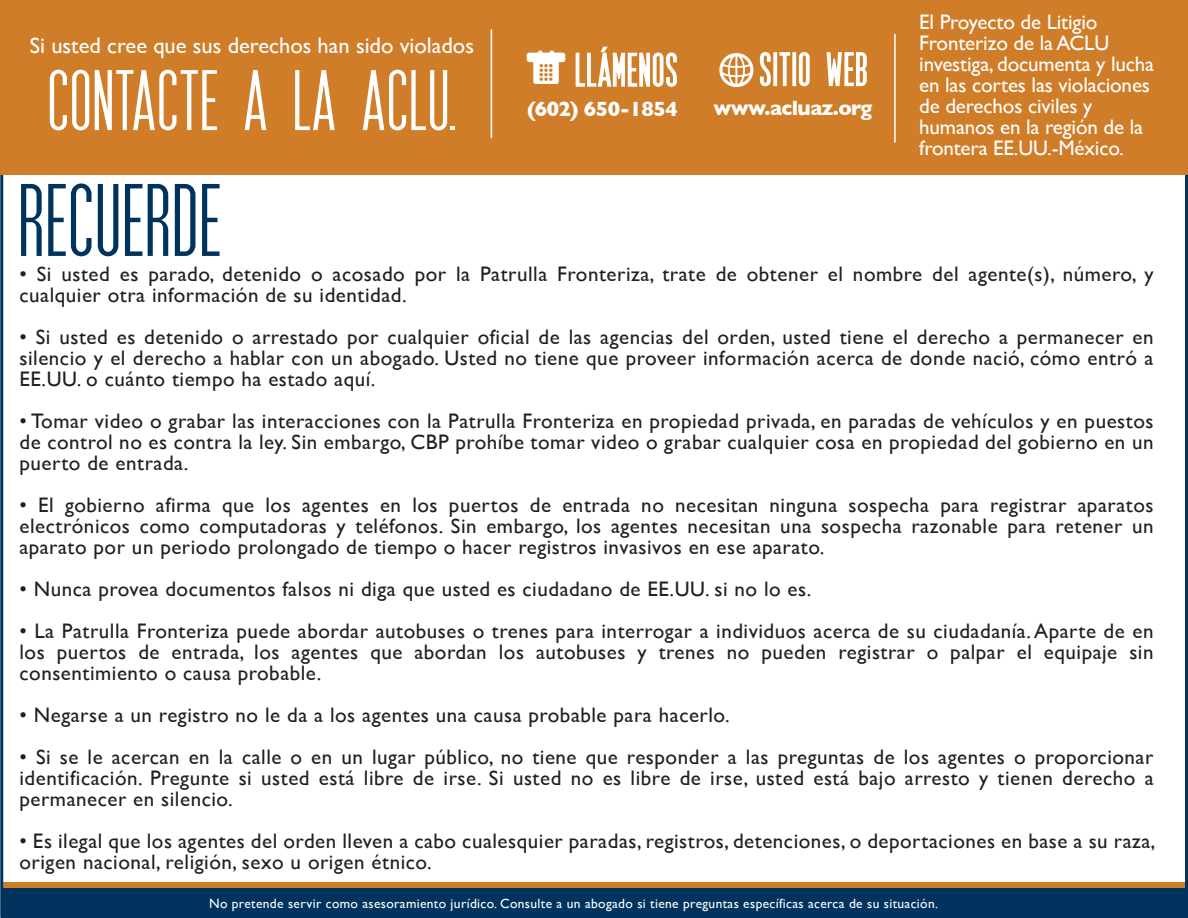
<style>
.page{position:relative;width:1188px;height:918px;background:#fff}
.page>*{position:absolute;margin:0;border:0;box-sizing:border-box;transform-origin:0 0}
.t1{font:108px "SF Movie Poster";letter-spacing:.025em;color:#00345e;scale:1.15 1}
.t2{font:90px "SF Movie Poster";letter-spacing:.025em;color:#fff;scale:1.15 1}
.t3{font:48.75px "SF Movie Poster";letter-spacing:.05em;color:#fff;scale:1.15 1}
.t4{font:22.5px "Gill Sans";color:#fff}
.t5{font:21px/21px "Gill Sans";letter-spacing:.025em;color:#231f20;text-align:justify}
.t6{font:21px/21px "Gill Sans";letter-spacing:-.005em;color:#fff}
.t7{font:700 21px "Gill Sans";letter-spacing:-.025em;color:#fff}
.t8{font:13.5px "Gill Sans";letter-spacing:.025em;color:#fff}
.s1{font-family:"Modern Pictograms";font-size:49.05px}
.s2{font-family:"Modern Pictograms";font-size:52.5px}
</style>
<div class="page">
<div style="left:1px;top:882px;width:1185px;height:7px;background:#cf7d28"></div>
<hr style="left:1185px;top:132px;width:3px;height:786px;background:#00345e">
<hr style="left:0;top:126px;width:3px;height:792px;background:#00345e">
<div style="left:0;top:0;width:1188px;height:175px;background:#cf7d28"></div>
<hr style="left:491px;top:29px;width:1px;height:109px;background:#fff">
<div style="left:1px;top:888px;width:1186px;height:30px;background:#00345e"></div>
<svg style="left:575px;top:46px;width:102px;height:41px"></svg>
<svg style="left:759px;top:52px;width:12px;height:35px"></svg>
<div style="left:773px;top:52px;width:4px;height:34px;border:2px solid #fff"></div>
<svg style="left:779px;top:52px;width:12px;height:35px"></svg>
<div style="left:792px;top:52px;width:4px;height:34px;border:2px solid #fff"></div>
<svg style="left:798px;top:52px;width:12px;height:35px"></svg>
<svg style="left:826px;top:52px;width:41px;height:35px"></svg>
<hr style="left:894px;top:34px;width:2px;height:109px;background:#fff">
<p class="t4" style="left:30px;top:32px;width:446px">Si usted cree que sus derechos han sido violados</p>
<h3 class="t3" style="left:525px;top:43px;width:298px"><span class="s1">c</span> LLÁMENOS <span class="s2">w</span>SITIO WEB</h3>
<h2 class="t2" style="left:49px;top:52px;width:359px">CONTACTE A LA ACLU.</h2>
<p class="t7" style="left:527px;top:92px;width:152px">(602) 650-1854</p>
<p class="t7" style="left:713px;top:92px;width:160px">www.acluaz.org</p>
<h1 class="t1" style="left:20px;top:163px;width:176px">RECUERDE</h1>
<p class="t6" style="left:919px;top:12px;width:236px">El Proyecto de Litigio<br>Fronterizo de la ACLU investiga, documenta y lucha en las cortes las violaciones de derechos civiles y humanos en la región de la frontera EE.UU.-México.</p>
<p class="t5" style="left:20px;top:263px;width:1136px">• Si usted es parado, detenido o acosado por la Patrulla Fronteriza, trate de obtener el nombre del agente(s), número, y cualquier otra información de su identidad.</p>
<p class="t5" style="left:20px;top:326px;width:1136px">• Si usted es detenido o arrestado por cualquier oficial de las agencias del orden, usted tiene el derecho a permanecer en silencio y el derecho a hablar con un abogado. Usted no tiene que proveer información acerca de donde nació, cómo entró a EE.UU. o cuánto tiempo ha estado aquí.</p>
<p class="t5" style="left:20px;top:410px;width:1136px">• Tomar video o grabar las interacciones con la Patrulla Fronteriza en propiedad privada, en paradas de vehículos y en puestos de control no es contra la ley. Sin embargo, CBP prohíbe tomar video o grabar cualquier cosa en propiedad del gobierno en un puerto de entrada.</p>
<p class="t5" style="left:20px;top:494px;width:1136px">• El gobierno afirma que los agentes en los puertos de entrada no necesitan ninguna sospecha para registrar aparatos electrónicos como computadoras y teléfonos. Sin embargo, los agentes necesitan una sospecha razonable para retener un aparato por un periodo prolongado de tiempo o hacer registros invasivos en ese aparato.</p>
<p class="t5" style="left:20px;top:578px;width:793px">• Nunca provea documentos falsos ni diga que usted es ciudadano de EE.UU. si no lo es.</p>
<p class="t5" style="left:20px;top:620px;width:1136px">• La Patrulla Fronteriza puede abordar autobuses o trenes para interrogar a individuos acerca de su ciudadanía. Aparte de en los puertos de entrada, los agentes que abordan los autobuses y trenes no pueden registrar o palpar el equipaje sin consentimiento o causa probable.</p>
<p class="t5" style="left:20px;top:704px;width:712px">• Negarse a un registro no le da a los agentes una causa probable para hacerlo.</p>
<p class="t5" style="left:20px;top:746px;width:1136px">• Si se le acercan en la calle o en un lugar público, no tiene que responder a las preguntas de los agentes o proporcionar identificación. Pregunte si usted está libre de irse. Si usted no es libre de irse, usted está bajo arresto y tienen derecho a permanecer en silencio.</p>
<p class="t5" style="left:20px;top:830px;width:1138px">• Es ilegal que los agentes del orden lleven a cabo cualesquier paradas, registros, detenciones, o deportaciones en base a su raza, origen nacional, religión, sexo u origen étnico.</p>
<p class="t8" style="left:209px;top:895px;width:730px">No pretende servir como asesoramiento jurídico. Consulte a un abogado si tiene preguntas específicas acerca de su situación.</p>
</div>
